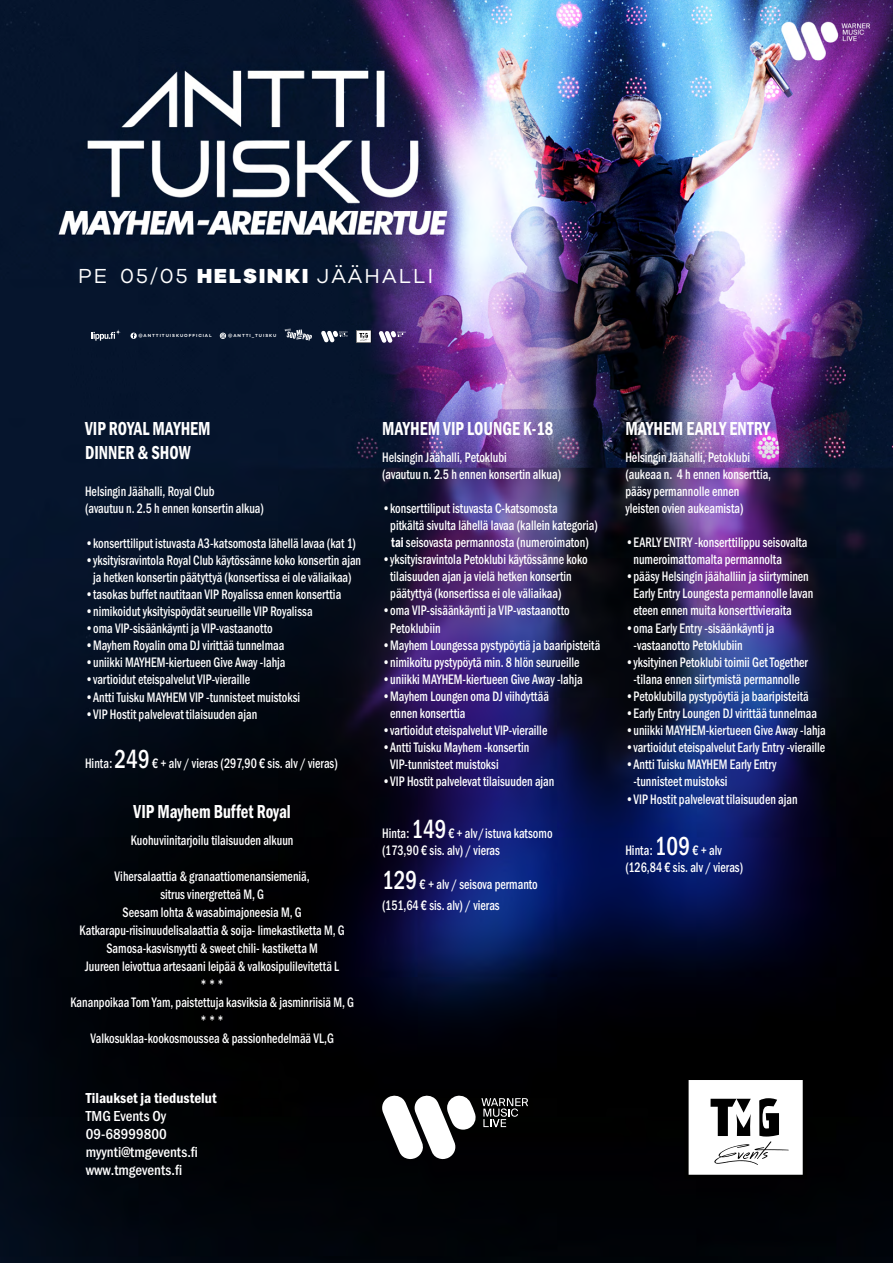
<style>
.page{position:relative;width:893px;height:1263px;background:#fff}
.page>*{position:absolute;margin:0;border:0;box-sizing:border-box;transform-origin:0 0}
.t1{font:21px "Galano Grotesque";letter-spacing:.1em;color:#fff}
.t2{font:19.5px/23.4px "Franklin Gothic URW Con Dem";color:#fff;scale:.85 1}
.t3{font:500 15px/18px "Franklin Gothic URW Con";color:#fff}
.t4{font:15px "Franklin Gothic URW Con Dem";color:#fff}
.t5{font:500 14.25px/17.1px "Franklin Gothic URW Con";color:#fff;scale:.85 1}
.t6{font:600 4.5px "Galano Grotesque";letter-spacing:.21em;color:#fff}
.s1{font-weight:900}
.s2{font-size:27px}
.s3{font-family:"Franklin Gothic URW Con Dem";font-weight:400}
</style>
<div class="page">
<img style="left:0;top:0;width:893px;height:1263px">
<svg style="left:684px;top:1076px;width:123px;height:103px"></svg>
<svg style="left:381px;top:1095px;width:147px;height:64px"></svg>
<svg style="left:379px;top:331px;width:27px;height:12px"></svg>
<svg style="left:356px;top:330px;width:15px;height:13px"></svg>
<svg style="left:131px;top:333px;width:6px;height:6px"></svg>
<svg style="left:220px;top:333px;width:6px;height:6px"></svg>
<svg style="left:321px;top:331px;width:27px;height:11px"></svg>
<svg style="left:92px;top:329px;width:29px;height:12px"></svg>
<svg style="left:285px;top:329px;width:27px;height:12px"></svg>
<h1 class="t1" style="left:78px;top:264px;width:356px">PE 05/05 <span class="s1">HELSINKI</span> JÄÄHALLI</h1>
<p class="t6" style="left:138px;top:333px;width:75px">@ANTTITUISKUOFFICIAL</p>
<p class="t6" style="left:228px;top:333px;width:50px">@ANTTI_TUISKU</p>
<h2 class="t2" style="left:85px;top:416px;width:149px">VIP ROYAL MAYHEM<br>DINNER &amp; SHOW</h2>
<p class="t5" style="left:85px;top:482px;width:212px">Helsingin Jäähalli, Royal Club<br>(avautuu n. 2.5 h ennen konsertin alkua)</p>
<p class="t5" style="left:85px;top:534px;width:320px">•konserttiliput istuvasta A3-katsomosta lähellä lavaa (kat 1)</p>
<p class="t5" style="left:85px;top:551px;width:326px;text-align:center">•yksityisravintola Royal Club käytössänne koko konsertin ajan ja hetken konsertin päätyttyä (konsertissa ei ole väliaikaa)</p>
<p class="t5" style="left:85px;top:585px;width:303px">•tasokas buffet nautitaan VIP Royalissa ennen konserttia</p>
<p class="t5" style="left:85px;top:602px;width:269px">•nimikoidut yksityispöydät seurueille VIP Royalissa</p>
<p class="t5" style="left:85px;top:619px;width:222px">•oma VIP-sisäänkäynti ja VIP-vastaanotto</p>
<p class="t5" style="left:85px;top:636px;width:236px">•Mayhem Royalin oma DJ virittää tunnelmaa</p>
<p class="t5" style="left:85px;top:653px;width:237px">•uniikki MAYHEM-kiertueen Give Away -lahja</p>
<p class="t5" style="left:85px;top:671px;width:196px">•vartioidut eteispalvelut VIP-vieraille</p>
<p class="t5" style="left:85px;top:688px;width:255px">•Antti Tuisku MAYHEM VIP -tunnisteet muistoksi</p>
<p class="t5" style="left:85px;top:705px;width:204px">•VIP Hostit palvelevat tilaisuuden ajan</p>
<p class="t5" style="left:85px;top:754px;width:299px">Hinta: <span class="s2">249</span> € + alv / vieras (297,90 € sis. alv / vieras)</p>
<h2 class="t2" style="left:133px;top:799px;width:187px">VIP Mayhem Buffet Royal</h2>
<p class="t5" style="left:131px;top:831px;width:193px">Kuohuviinitarjoilu tilaisuuden alkuun</p>
<p class="t5" style="left:70px;top:867px;width:335px;line-height:18px;text-align:center">Vihersalaattia &amp; granaattiomenansiemeniä,<br>sitrus vinergretteä M, G<br>Seesam lohta &amp; wasabimajoneesia M, G Katkarapu-riisinuudelisalaattia &amp; soija- limekastiketta M, G Samosa-kasvisnyytti &amp; sweet chili- kastiketta M<br>Juureen leivottua artesaani leipää &amp; valkosipulilevitettä L<br>* * *<br>Kananpoikaa Tom Yam, paistettuja kasviksia &amp; jasminriisiä M, G * * *<br>Valkosuklaa-kookosmoussea &amp; passionhedelmää VL,G</p>
<p class="t4" style="left:86px;top:1088px;width:132px">Tilaukset ja tiedustelut</p>
<p class="t3" style="left:86px;top:1107px;width:114px">TMG Events Oy<br>09-68999800 myynti@tmgevents.fi www.tmgevents.fi</p>
<h2 class="t2" style="left:382px;top:416px;width:203px">MAYHEM VIP LOUNGE K-18</h2>
<p class="t5" style="left:382px;top:448px;width:212px">Helsingin Jäähalli, Petoklubi<br>(avautuu n. 2.5 h ennen konsertin alkua)</p>
<p class="t5" style="left:390px;top:499px;width:246px;text-indent:-8px">•konserttiliput istuvasta C-katsomosta<br>pitkältä sivulta lähellä lavaa (kallein kategoria) <span class="s3">tai</span> seisovasta permannosta (numeroimaton)</p>
<p class="t5" style="left:390px;top:550px;width:234px;text-indent:-8px">•yksityisravintola Petoklubi käytössänne koko tilaisuuden ajan ja vielä hetken konsertin päätyttyä (konsertissa ei ole väliaikaa)</p>
<p class="t5" style="left:390px;top:602px;width:213px;text-indent:-8px">•oma VIP-sisäänkäynti ja VIP-vastaanotto<br>Petoklubiin</p>
<p class="t5" style="left:382px;top:636px;width:258px">•Mayhem Loungessa pystypöytiä ja baaripisteitä</p>
<p class="t5" style="left:382px;top:653px;width:234px">•nimikoitu pystypöytä min. 8 hlön seurueille</p>
<p class="t5" style="left:382px;top:670px;width:237px">•uniikki MAYHEM-kiertueen Give Away -lahja</p>
<p class="t5" style="left:390px;top:687px;width:188px;text-indent:-8px">•Mayhem Loungen oma DJ viihdyttää ennen konserttia</p>
<p class="t5" style="left:382px;top:721px;width:196px">•vartioidut eteispalvelut VIP-vieraille</p>
<p class="t5" style="left:390px;top:738px;width:165px;text-indent:-8px">•Antti Tuisku Mayhem -konsertin<br>VIP-tunnisteet muistoksi</p>
<p class="t5" style="left:382px;top:773px;width:204px">•VIP Hostit palvelevat tilaisuuden ajan</p>
<p class="t5" style="left:382px;top:824px;width:202px">Hinta: <span class="s2">149</span> € + alv /istuva katsomo (173,90 € sis. alv) / vieras</p>
<p class="t5" style="left:382px;top:873px;width:185px;line-height:21px"><span class="s2">129</span> € + alv / seisova permanto (151,64 € sis. alv) / vieras</p>
<h2 class="t2" style="left:625px;top:416px;width:172px">MAYHEM EARLY ENTRY</h2>
<p class="t5" style="left:625px;top:448px;width:173px">Helsingin Jäähalli, Petoklubi (aukeaa n. 4 h ennen konserttia, pääsy permannolle ennen yleisten ovien aukeamista)</p>
<p class="t5" style="left:633px;top:533px;width:206px;text-indent:-8px">•EARLY ENTRY -konserttilippu seisovalta numeroimattomalta permannolta</p>
<p class="t5" style="left:633px;top:567px;width:213px;text-indent:-8px">•pääsy Helsingin jäähalliin ja siirtyminen<br>Early Entry Loungesta permannolle lavan eteen ennen muita konserttivieraita</p>
<p class="t5" style="left:633px;top:619px;width:167px;text-indent:-8px">•oma Early Entry -sisäänkäynti ja -vastaanotto Petoklubiin</p>
<p class="t5" style="left:625px;top:653px;width:216px;text-align:center">•yksityinen Petoklubi toimii Get Together -tilana ennen siirtymistä permannolle</p>
<p class="t5" style="left:625px;top:687px;width:217px">•Petoklubilla pystypöytiä ja baaripisteitä</p>
<p class="t5" style="left:625px;top:704px;width:227px">•Early Entry Loungen DJ virittää tunnelmaa</p>
<p class="t5" style="left:625px;top:721px;width:237px">•uniikki MAYHEM-kiertueen Give Away -lahja</p>
<p class="t5" style="left:625px;top:738px;width:237px">•vartioidut eteispalvelut Early Entry -vieraille</p>
<p class="t5" style="left:633px;top:755px;width:170px;text-indent:-8px">•Antti Tuisku MAYHEM Early Entry -tunnisteet muistoksi</p>
<p class="t5" style="left:625px;top:790px;width:204px">•VIP Hostit palvelevat tilaisuuden ajan</p>
<p class="t5" style="left:625px;top:841px;width:140px">Hinta: <span class="s2">109</span> € + alv (126,84 € sis. alv / vieras)</p>
</div>
